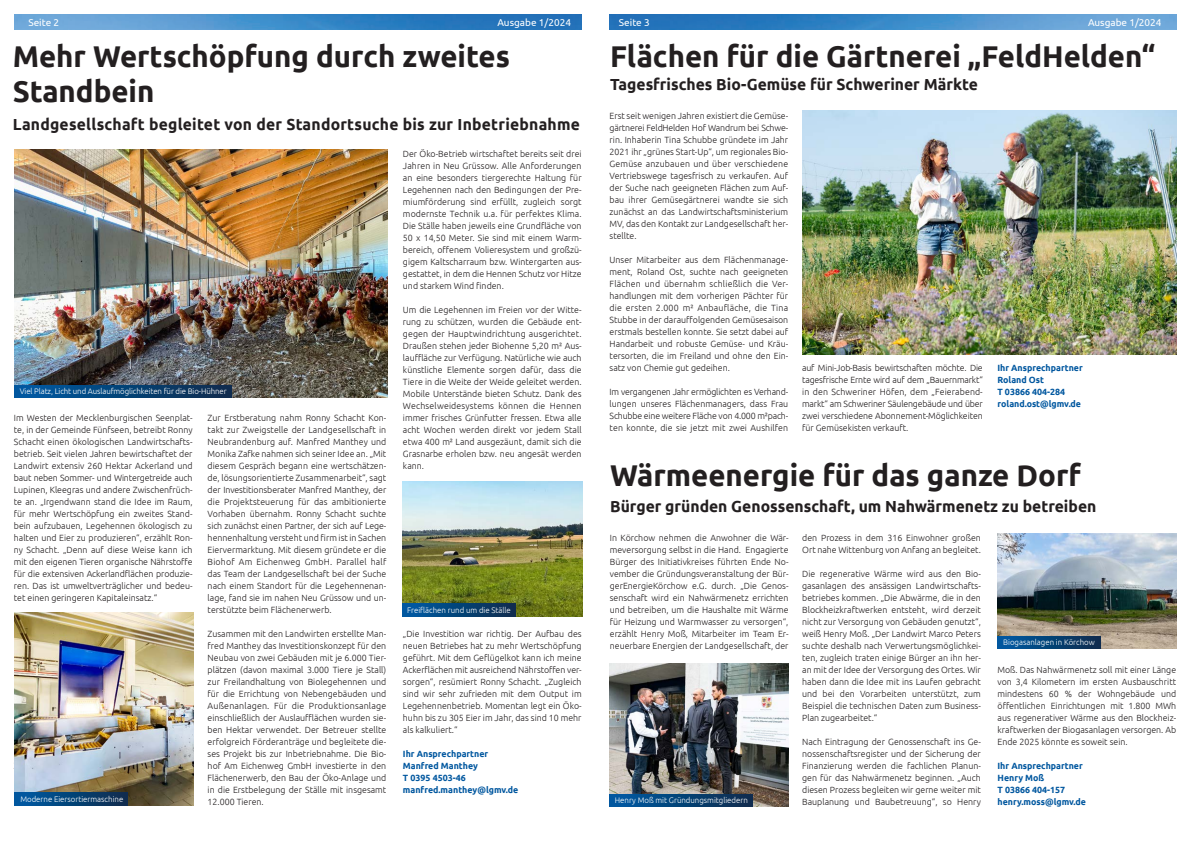
<style>
.page{position:relative;width:1191px;height:842px;background:#fff}
.page>*{position:absolute;margin:0;border:0;box-sizing:border-box;transform-origin:0 0}
.t1{font:700 30px/35px "Ubuntu";color:#231f20}
.t2{font:700 16px "Ubuntu";color:#231f20}
.t3{font:10px "Ubuntu";color:#fff}
.t4{font:300 9px/12px "Ubuntu";color:#231f20;text-align:justify}
.t5{font:700 9px/12px "Ubuntu";color:#01579f}
.t6{font:300 8px "Ubuntu";color:#fff}
</style>
<div class="page">
<img style="left:609px;top:14px;width:567px;height:16px">
<img style="left:14px;top:14px;width:567px;height:16px">
<img style="left:14px;top:150px;width:373px;height:248px">
<svg style="left:14px;top:385px;width:217px;height:13px;background:#054378"></svg>
<img style="left:15px;top:612px;width:179px;height:193px">
<svg style="left:15px;top:792px;width:112px;height:13px"></svg>
<img style="left:403px;top:481px;width:179px;height:136px">
<svg style="left:403px;top:604px;width:112px;height:13px"></svg>
<img style="left:609px;top:663px;width:179px;height:144px">
<svg style="left:609px;top:794px;width:143px;height:13px;background:#054378"></svg>
<img style="left:802px;top:111px;width:374px;height:243px">
<img style="left:997px;top:534px;width:179px;height:115px">
<svg style="left:997px;top:636px;width:103px;height:13px"></svg>
<p class="t3" style="left:28px;top:16px;width:32px">Seite 2</p>
<p class="t3" style="left:497px;top:16px;width:75px">Ausgabe 1/2024</p>
<h1 class="t1" style="left:13px;top:38px;width:499px">Mehr Wertschöpfung durch zweites<br>Standbein</h1>
<h2 class="t2" style="left:13px;top:115px;width:569px">Landgesellschaft begleitet von der Standortsuche bis zur Inbetriebnahme</h2>
<p class="t6" style="left:20px;top:387px;width:208px">Viel Platz, Licht und Auslaufmöglichkeiten für die Bio-Hühner</p>
<p class="t4" style="left:14px;top:411px;width:180px">Im Westen der Mecklenburgischen Seenplat&shy;te, in der Gemeinde Fünfseen, betreibt Ronny Schacht einen ökologischen Landwirtschafts&shy;betrieb. Seit vielen Jahren bewirtschaftet der Landwirt extensiv 260 Hektar Ackerland und baut neben Sommer- und Wintergetreide auch Lupinen, Kleegras und andere Zwischenfrüch&shy;te an. „Irgendwann stand die Idee im Raum, für mehr Wertschöpfung ein zweites Stand&shy;bein aufzubauen, Legehennen ökologisch zu halten und Eier zu produzieren“, erzählt Ron&shy;ny Schacht. „Denn auf diese Weise kann ich mit den eigenen Tieren organische Nährstoffe für die extensiven Ackerlandflächen produzie&shy;ren. Das ist umweltverträglicher und bedeu&shy;tet einen geringeren Kapitaleinsatz.“</p>
<p class="t4" style="left:208px;top:411px;width:180px">Zur Erstberatung nahm Ronny Schacht Kon&shy;takt zur Zweigstelle der Landgesellschaft in Neubrandenburg auf. Manfred Manthey und Monika Zafke nahmen sich seiner Idee an. „Mit diesem Gespräch begann eine wertschätzen&shy;de, lösungsorientierte Zusammenarbeit“, sagt der Investitionsberater Manfred Manthey, der die Projektsteuerung für das ambitionierte Vorhaben übernahm. Ronny Schacht suchte sich zunächst einen Partner, der sich auf Lege&shy;hennenhaltung versteht und firm ist in Sachen Eiervermarktung. Mit diesem gründete er die Biohof Am Eichenweg GmbH. Parallel half das Team der Landgesellschaft bei der Suche nach einem Standort für die Legehennenan&shy;lage, fand sie im nahen Neu Grüssow und un&shy;terstützte beim Flächenerwerb.</p>
<p class="t4" style="left:208px;top:627px;width:180px">Zusammen mit den Landwirten erstellte Man&shy;fred Manthey das Investitionskonzept für den Neubau von zwei Gebäuden mit je 6.000 Tier&shy;plätzen (davon maximal 3.000 Tiere je Stall) zur Freilandhaltung von Biolegehennen und für die Errichtung von Nebengebäuden und Außenanlagen. Für die Produktionsanlage einschließlich der Auslaufflächen wurden sie&shy;ben Hektar verwendet. Der Betreuer stellte erfolgreich Förderanträge und begleitete die&shy;ses Projekt bis zur Inbetriebnahme. Die Bio&shy;hof Am Eichenweg GmbH investierte in den Flächenerwerb, den Bau der Öko-Anlage und in die Erstbelegung der Ställe mit insgesamt 12.000 Tieren.</p>
<p class="t6" style="left:20px;top:794px;width:104px">Moderne Eiersortiermaschine</p>
<p class="t4" style="left:403px;top:148px;width:180px">Der Öko-Betrieb wirtschaftet bereits seit drei Jahren in Neu Grüssow. Alle Anforderungen an eine besonders tiergerechte Haltung für Legehennen nach den Bedingungen der Pre&shy;miumförderung sind erfüllt, zugleich sorgt modernste Technik u.a. für perfektes Klima.<br>Die Ställe haben jeweils eine Grundfläche von 50 x 14,50 Meter. Sie sind mit einem Warm&shy;bereich, offenem Volieresystem und großzü&shy;gigem Kaltscharraum bzw. Wintergarten aus&shy;gestattet, in dem die Hennen Schutz vor Hitze und starkem Wind finden.</p>
<p class="t4" style="left:403px;top:303px;width:180px">Um die Legehennen im Freien vor der Witte&shy;rung zu schützen, wurden die Gebäude ent&shy;gegen der Hauptwindrichtung ausgerichtet.<br>Draußen stehen jeder Biohenne 5,20 m² Aus&shy;lauffläche zur Verfügung. Natürliche wie auch künstliche Elemente sorgen dafür, dass die Tiere in die Weite der Weide geleitet werden.<br>Mobile Unterstände bieten Schutz. Dank des Wechselweidesystems können die Hennen immer frisches Grünfutter fressen. Etwa alle acht Wochen werden direkt vor jedem Stall etwa 400 m² Land ausgezäunt, damit sich die Grasnarbe erholen bzw. neu angesät werden kann.</p>
<p class="t6" style="left:407px;top:605px;width:105px">Freiflächen rund um die Ställe</p>
<p class="t4" style="left:403px;top:627px;width:180px">„Die Investition war richtig. Der Aufbau des neuen Betriebes hat zu mehr Wertschöpfung geführt. Mit dem Geflügelkot kann ich meine Ackerflächen mit ausreichend Nährstoffen ver&shy;sorgen“, resümiert Ronny Schacht. „Zugleich sind wir sehr zufrieden mit dem Output im Legehennenbetrieb. Momentan legt ein Öko&shy;huhn bis zu 305 Eier im Jahr, das sind 10 mehr als kalkuliert.“</p>
<p class="t5" style="left:403px;top:748px;width:117px">Ihr Ansprechpartner<br>Manfred Manthey<br>T 0395 4503-46 manfred.manthey@lgmv.de</p>
<p class="t3" style="left:619px;top:16px;width:32px">Seite 3</p>
<p class="t3" style="left:1088px;top:16px;width:75px">Ausgabe 1/2024</p>
<h1 class="t1" style="left:610px;top:38px;width:546px">Flächen für die Gärtnerei „FeldHelden“</h1>
<h2 class="t2" style="left:610px;top:75px;width:369px">Tagesfrisches Bio-Gemüse für Schweriner Märkte</h2>
<p class="t4" style="left:609px;top:109px;width:180px">Erst seit wenigen Jahren existiert die Gemüse&shy;gärtnerei FeldHelden Hof Wandrum bei Schwe&shy;rin. Inhaberin Tina Schubbe gründete im Jahr 2021 ihr „grünes Start-Up“, um regionales Bio-Gemüse anzubauen und über verschiedene Vertriebswege tagesfrisch zu verkaufen. Auf der Suche nach geeigneten Flächen zum Auf&shy;bau ihrer Gemüsegärtnerei wandte sie sich zunächst an das Landwirtschaftsministerium MV, das den Kontakt zur Landgesellschaft her&shy;stellte.</p>
<p class="t4" style="left:609px;top:253px;width:180px">Unser Mitarbeiter aus dem Flächenmanage&shy;ment, Roland Ost, suchte nach geeigneten Flächen und übernahm schließlich die Ver&shy;handlungen mit dem vorherigen Pächter für die ersten 2.000 m² Anbaufläche, die Tina Stubbe in der darauffolgenden Gemüsesaison erstmals bestellen konnte. Sie setzt dabei auf Handarbeit und robuste Gemüse- und Kräu&shy;tersorten, die im Freiland und ohne den Ein&shy;satz von Chemie gut gedeihen.</p>
<p class="t4" style="left:609px;top:385px;width:180px">Im vergangenen Jahr ermöglichten es Verhand&shy;lungen unseres Flächenmanagers, dass Frau Schubbe eine weitere Fläche von 4.000 m²pach&shy;ten konnte, die sie jetzt mit zwei Aushilfen</p>
<p class="t4" style="left:802px;top:362px;width:182px">auf Mini-Job-Basis bewirtschaften möchte. Die tagesfrische Ernte wird auf dem „Bauernmarkt“ in den Schweriner Höfen, dem „Feierabend&shy;markt“ am Schweriner Säulengebäude und über zwei verschiedene Abonnement-Möglichkeiten für Gemüsekisten verkauft.</p>
<p class="t5" style="left:997px;top:362px;width:87px">Ihr Ansprechpartner<br>Roland Ost<br>T 03866 404-284 roland.ost@lgmv.de</p>
<h1 class="t1" style="left:610px;top:457px;width:472px">Wärmeenergie für das ganze Dorf</h1>
<h2 class="t2" style="left:610px;top:497px;width:488px">Bürger gründen Genossenschaft, um Nahwärmenetz zu betreiben</h2>
<p class="t4" style="left:610px;top:531px;width:180px">In Körchow nehmen die Anwohner die Wär&shy;meversorgung selbst in die Hand. Engagierte Bürger des Initiativkreises führten Ende No&shy;vember die Gründungsveranstaltung der Bür&shy;gerEnergieKörchow e.G. durch. „Die Genos&shy;senschaft wird ein Nahwärmenetz errichten und betreiben, um die Haushalte mit Wärme für Heizung und Warmwasser zu versorgen“, erzählt Henry Moß, Mitarbeiter im Team Er&shy;neuerbare Energien der Landgesellschaft, der</p>
<p class="t4" style="left:802px;top:531px;width:180px">den Prozess in dem 316 Einwohner großen<br>Ort nahe Wittenburg von Anfang an begleitet.</p>
<p class="t4" style="left:802px;top:567px;width:180px">Die regenerative Wärme wird aus den Bio&shy;gasanlagen des ansässigen Landwirtschafts&shy;betriebes kommen. „Die Abwärme, die in den Blockheizkraftwerken entsteht, wird derzeit nicht zur Versorgung von Gebäuden genutzt“, weiß Henry Moß. „Der Landwirt Marco Peters suchte deshalb nach Verwertungsmöglichkei&shy;ten, zugleich traten einige Bürger an ihn her&shy;an mit der Idee der Versorgung des Ortes. Wir haben dann die Idee mit ins Laufen gebracht und bei den Vorarbeiten unterstützt, zum Beispiel die technischen Daten zum Business-Plan zugearbeitet.“</p>
<p class="t4" style="left:802px;top:735px;width:180px">Nach Eintragung der Genossenschaft ins Ge&shy;nossenschaftsregister und der Sicherung der Finanzierung werden die fachlichen Planun&shy;gen für das Nahwärmenetz beginnen. „Auch diesen Prozess begleiten wir gerne weiter mit Bauplanung und Baubetreuung“, so Henry</p>
<p class="t6" style="left:615px;top:795px;width:134px">Henry Moß mit Gründungsmitgliedern</p>
<p class="t6" style="left:1003px;top:637px;width:93px">Biogasanlagen in Körchow</p>
<p class="t4" style="left:997px;top:663px;width:180px">Moß. Das Nahwärmenetz soll mit einer Länge von 3,4 Kilometern im ersten Ausbauschritt mindestens 60 % der Wohngebäude und öffentlichen Einrichtungen mit 1.800 MWh aus regenerativer Wärme aus den Blockheiz&shy;kraftwerken der Biogasanlagen versorgen. Ab Ende 2025 könnte es soweit sein.</p>
<p class="t5" style="left:997px;top:759px;width:90px">Ihr Ansprechpartner<br>Henry Moß<br>T 03866 404-157 henry.moss@lgmv.de</p>
</div>
